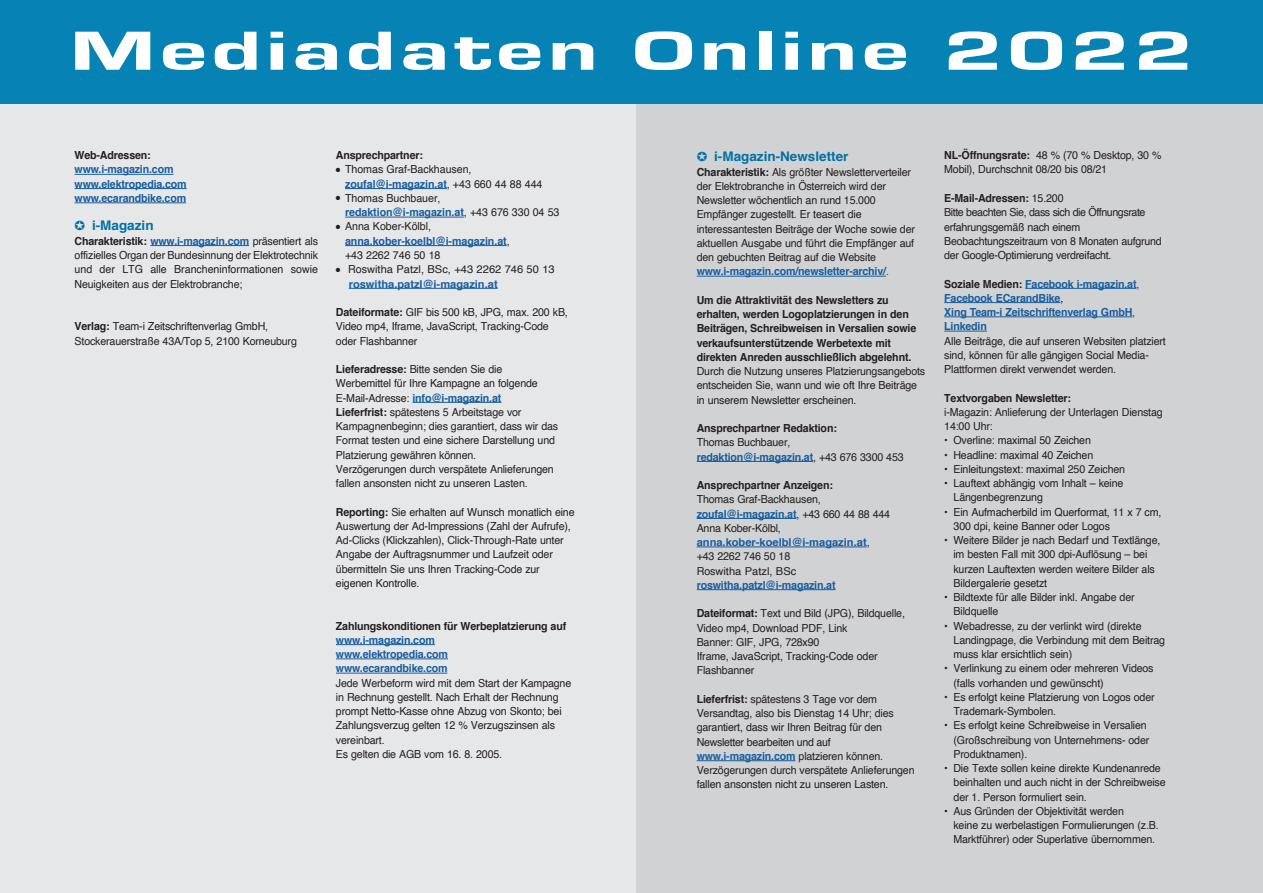
<style>
.page{position:relative;width:1263px;height:893px;background:#fff}
.page>*{position:absolute;margin:0;border:0;box-sizing:border-box;transform-origin:0 0}
.t1{font:57px "Eurostile Hea";letter-spacing:.045em;color:#fff;scale:1.64 1}
.t2{font:700 13.2px "Helvetica";color:#0071a5}
.t3{font:11.1px/14.2px "Helvetica";letter-spacing:-.015em;color:#231f20;scale:.96 1}
.t4{font:700 11.1px/14.2px "Helvetica";letter-spacing:-.015em;color:#231f20;scale:.96 1}
.t5{font:700 11.1px/14.2px "Helvetica";letter-spacing:-.015em;color:#175d9e;scale:.96 1}
.t6{font:10.95px/14.2px "Helvetica";color:#231f20}
.t7{font:700 10.95px "Helvetica";color:#175d9e}
.s1{font-weight:700}
.s2{font-weight:700;color:#175d9e}
.s3{font-size:11.1px}
.s4{color:#243d90}
.s5{font-weight:400;font-size:11.1px;color:#231f20}
.s6{color:#231f20}
.s7{font-weight:400;color:#243d90}
.s8{font-weight:400;color:#231f20}
</style>
<div class="page">
<div style="left:0;top:0;width:637px;height:893px;background:#e6e7e9"></div>
<div style="left:637px;top:0;width:626px;height:893px;background:#d1d2d4"></div>
<div style="left:0;top:0;width:1263px;height:104px;background:#0683b4"></div>
<hr style="left:75px;top:174px;width:98px;height:1px;background:#175d9e">
<hr style="left:75px;top:188px;width:112px;height:1px;background:#175d9e">
<hr style="left:75px;top:203px;width:111px;height:1px;background:#175d9e">
<hr style="left:150px;top:245px;width:99px;height:1px;background:#175d9e">
<hr style="left:345px;top:188px;width:102px;height:1px;background:#175d9e">
<hr style="left:345px;top:217px;width:119px;height:1px;background:#175d9e">
<hr style="left:345px;top:245px;width:162px;height:1px;background:#175d9e">
<hr style="left:349px;top:288px;width:149px;height:1px;background:#175d9e">
<hr style="left:412px;top:402px;width:89px;height:1px;background:#175d9e">
<hr style="left:336px;top:644px;width:99px;height:1px;background:#175d9e">
<hr style="left:336px;top:659px;width:112px;height:1px;background:#175d9e">
<hr style="left:336px;top:673px;width:111px;height:1px;background:#175d9e">
<hr style="left:697px;top:276px;width:189px;height:1px;background:#175d9e">
<hr style="left:697px;top:461px;width:116px;height:1px;background:#175d9e">
<hr style="left:697px;top:518px;width:99px;height:1px;background:#175d9e">
<hr style="left:697px;top:547px;width:170px;height:1px;background:#175d9e">
<hr style="left:697px;top:589px;width:138px;height:1px;background:#175d9e">
<hr style="left:697px;top:760px;width:98px;height:1px;background:#175d9e">
<hr style="left:1025px;top:288px;width:111px;height:1px;background:#175d9e">
<hr style="left:944px;top:302px;width:116px;height:1px;background:#175d9e">
<hr style="left:944px;top:317px;width:188px;height:1px;background:#175d9e">
<hr style="left:944px;top:331px;width:43px;height:1px;background:#175d9e">
<h1 class="t1" style="left:70px;top:11px;width:686px">Mediadaten Online 2022</h1>
<p class="t4" style="left:75px;top:148px;width:81px">Web-Adressen:</p>
<p class="t5" style="left:75px;top:163px;width:118px">www.i-magazin.com www.elektropedia.com www.ecarandbike.com</p>
<p class="t2" style="left:92px;top:215px;width:63px">i-Magazin</p>
<p class="t3" style="left:75px;top:234px;width:255px;text-align:justify"><span class="s1">Charakteristik:</span> <span class="s2">www.i-magazin.com</span> präsentiert als offizielles Organ der Bundesinnung der Elektrotechnik und der LTG alle Brancheninformationen sowie Neuigkeiten aus der Elektrobranche;</p>
<p class="t3" style="left:75px;top:320px;width:233px"><span class="s1">Verlag:</span> Team-i Zeitschriftenverlag GmbH,<br>Stockerauerstraße 43A/Top 5, 2100 Korneuburg</p>
<p class="t4" style="left:336px;top:148px;width:92px">Ansprechpartner:</p>
<p class="t3" style="left:345px;top:163px;width:207px;text-indent:-9px">● Thomas Graf-Backhausen, <span class="s2">zoufal@i-magazin.at</span>, +43 660 44 88 444</p>
<p class="t3" style="left:345px;top:191px;width:225px;text-indent:-9px">● Thomas Buchbauer, <span class="s2">redaktion@i-magazin.at</span>, +43 676 330 04 53</p>
<p class="t3" style="left:345px;top:220px;width:173px;text-indent:-9px">● Anna Kober-Kölbl, <span class="s2">anna.kober-koelbl@i-magazin.at</span>, +43 2262 746 50 18</p>
<p class="t6" style="left:349px;top:263px;width:207px;text-indent:-13px">● <span class="s3">Ros</span>witha Patzl, BSc, +43 2262 746 50 13 <span class="s2">roswitha.patzl@i-magazin.at</span></p>
<p class="t3" style="left:336px;top:305px;width:243px"><span class="s1">Dateiformate:</span> GIF bis 500 kB, JPG, max. 200 kB,<br>Video mp4, Iframe, JavaScript, Tracking-Code oder Flashbanner</p>
<p class="t3" style="left:336px;top:362px;width:233px"><span class="s1">Lieferadresse:</span> Bitte senden Sie die Werbemittel für Ihre Kampagne an folgende E-Mail-Adresse: <span class="s2">info@i-magazin.at<br></span><span class="s1">Lieferfrist:</span> spätestens 5 Arbeitstage vor Kampagnenbeginn; dies garantiert, dass wir das Format testen und eine sichere Darstellung und Platzierung gewähren können.<br>Verzögerungen durch verspätete Anlieferungen fallen ansonsten nicht zu unseren Lasten.</p>
<p class="t3" style="left:336px;top:505px;width:250px"><span class="s1">Reporting:</span> Sie erhalten auf Wunsch monatlich eine Auswertung der Ad-Impressions (Zahl der Aufrufe), Ad-Clicks (Klickzahlen), Click-Through-Rate unter Angabe der Auftragsnummer und Laufzeit oder übermitteln Sie uns Ihren Tracking-Code zur eigenen Kontrolle.</p>
<p class="t4" style="left:336px;top:619px;width:241px">Zahlungskonditionen für Werbeplatzierung auf</p>
<p class="t5" style="left:336px;top:633px;width:118px">www.i-magazin.com www.elektropedia.com www.ecarandbike.com</p>
<p class="t3" style="left:336px;top:676px;width:247px">Jede Werbeform wird mit dem Start der Kampagne in Rechnung gestellt. Nach Erhalt der Rechnung prompt Netto-Kasse ohne Abzug von Skonto; bei Zahlungsverzug gelten 12 % Verzugszinsen als vereinbart.<br>Es gelten die AGB vom 16. 8. 2005.</p>
<p class="t2" style="left:714px;top:146px;width:136px">i-Magazin-Newsletter</p>
<p class="t3" style="left:697px;top:165px;width:229px"><span class="s1">Charakteristik:</span> Als größter Newsletterverteiler der Elektrobranche in Österreich wird der Newsletter wöchentlich an rund 15.000<br>Empfänger zugestellt. Er teasert die interessantesten Beiträge der Woche sowie der aktuellen Ausgabe und führt die Empfänger auf den gebuchten Beitrag auf die Website <span class="s2">www.i-magazin.com/newsletter-archiv/</span><span class="s4">.</span></p>
<p class="t4" style="left:697px;top:293px;width:230px">Um die Attraktivität des Newsletters zu erhalten, werden Logoplatzierungen in den Beiträgen, Schreibweisen in Versalien sowie verkaufsunterstützende Werbetexte mit direkten Anreden ausschließlich abgelehnt.</p>
<p class="t3" style="left:697px;top:364px;width:240px">Durch die Nutzung unseres Platzierungsangebots entscheiden Sie, wann und wie oft Ihre Beiträge in unserem Newsletter erscheinen.</p>
<p class="t4" style="left:697px;top:421px;width:148px">Ansprechpartner Redaktion:</p>
<p class="t3" style="left:697px;top:436px;width:217px">Thomas Buchbauer, <span class="s2">redaktion@i-magazin.at</span>, +43 676 3300 453</p>
<p class="t4" style="left:697px;top:478px;width:143px">Ansprechpartner Anzeigen:</p>
<p class="t3" style="left:697px;top:493px;width:203px">Thomas Graf-Backhausen, <span class="s2">zoufal@i-magazin.at</span>, +43 660 44 88 444<br>Anna Kober-Kölbl,</p>
<p class="t7" style="left:697px;top:533px;width:174px">anna.kober-koelbl@i-magazin.at<span class="s5">,</span></p>
<p class="t3" style="left:697px;top:550px;width:99px">+43 2262 746 50 18</p>
<p class="t6" style="left:697px;top:564px;width:101px"><span class="s3">Ros</span>witha Patzl, BSc</p>
<p class="t5" style="left:697px;top:578px;width:146px">roswitha.patzl@i-magazin.at</p>
<p class="t3" style="left:697px;top:607px;width:218px"><span class="s1">Dateiformat:</span> Text und Bild (JPG), Bildquelle,<br>Video mp4, Download PDF, Link<br>Banner: GIF, JPG, 728x90<br>Iframe, JavaScript, Tracking-Code oder<br>Flashbanner</p>
<p class="t3" style="left:697px;top:692px;width:228px"><span class="s1">Lieferfrist:</span> spätestens 3 Tage vor dem Versandtag, also bis Dienstag 14 Uhr; dies garantiert, dass wir Ihren Beitrag für den Newsletter bearbeiten und auf <span class="s2">www.i-magazin.com</span> platzieren können.<br>Verzögerungen durch verspätete Anlieferungen fallen ansonsten nicht zu unseren Lasten.</p>
<p class="t3" style="left:944px;top:149px;width:228px"><span class="s1">NL-Öffnungsrate:</span> 48 % (70 % Desktop, 30 %<br>Mobil), Durchschnit 08/20 bis 08/21</p>
<p class="t3" style="left:944px;top:191px;width:228px"><span class="s1">E-Mail-Adressen:</span> 15.200<br>Bitte beachten Sie, dass sich die Öffnungsrate erfahrungsgemäß nach einem Beobachtungszeitraum von 8 Monaten aufgrund der Google-Optimierung verdreifacht.</p>
<p class="t5" style="left:944px;top:277px;width:205px"><span class="s6">Soziale Medien:</span> Facebook i-magazin.at<span class="s7">,<br></span>Facebook ECarandBike<span class="s8">,<br></span>Xing Team-i Zeitschriftenverlag GmbH<span class="s7">,<br></span>Linkedin</p>
<p class="t3" style="left:944px;top:334px;width:232px">Alle Beiträge, die auf unseren Websiten platziert sind, können für alle gängigen Social Media-<br>Plattformen direkt verwendet werden.</p>
<p class="t4" style="left:944px;top:391px;width:134px">Textvorgaben Newsletter:</p>
<p class="t3" style="left:944px;top:405px;width:229px">i-Magazin: Anlieferung der Unterlagen Dienstag<br>14:00 Uhr:</p>
<p class="t3" style="left:944px;top:434px;width:154px">• Overline: maximal 50 Zeichen</p>
<p class="t3" style="left:944px;top:448px;width:157px">• Headline: maximal 40 Zeichen</p>
<p class="t3" style="left:944px;top:462px;width:190px">• Einleitungstext: maximal 250 Zeichen</p>
<p class="t3" style="left:953px;top:476px;width:178px;text-indent:-9px">• Lauftext abhängig vom Inhalt – keine<br>Längenbegrenzung</p>
<p class="t3" style="left:953px;top:505px;width:218px;text-indent:-9px">• Ein Aufmacherbild im Querformat, 11 x 7 cm,<br>300 dpi, keine Banner oder Logos</p>
<p class="t3" style="left:953px;top:533px;width:217px;text-indent:-9px">• Weitere Bilder je nach Bedarf und Textlänge, im besten Fall mit 300 dpi-Auflösung – bei kurzen Lauftexten werden weitere Bilder als Bildergalerie gesetzt</p>
<p class="t3" style="left:953px;top:590px;width:190px;text-indent:-9px">• Bildtexte für alle Bilder inkl. Angabe der<br>Bildquelle</p>
<p class="t3" style="left:953px;top:619px;width:222px;text-indent:-9px">• Webadresse, zu der verlinkt wird (direkte<br>Landingpage, die Verbindung mit dem Beitrag muss klar ersichtlich sein)</p>
<p class="t3" style="left:953px;top:662px;width:210px;text-indent:-9px">• Verlinkung zu einem oder mehreren Videos (falls vorhanden und gewünscht)</p>
<p class="t3" style="left:953px;top:690px;width:211px;text-indent:-9px">• Es erfolgt keine Platzierung von Logos oder<br>Trademark-Symbolen.</p>
<p class="t3" style="left:953px;top:719px;width:205px;text-indent:-9px">• Es erfolgt keine Schreibweise in Versalien (Großschreibung von Unternehmens- oder<br>Produktnamen).</p>
<p class="t3" style="left:953px;top:761px;width:222px;text-indent:-9px">• Die Texte sollen keine direkte Kundenanrede beinhalten und auch nicht in der Schreibweise der 1. Person formuliert sein.</p>
<p class="t3" style="left:953px;top:804px;width:215px;text-indent:-9px">• Aus Gründen der Objektivität werden<br>keine zu werbelastigen Formulierungen (z.B.<br>Marktführer) oder Superlative übernommen.</p>
</div>
